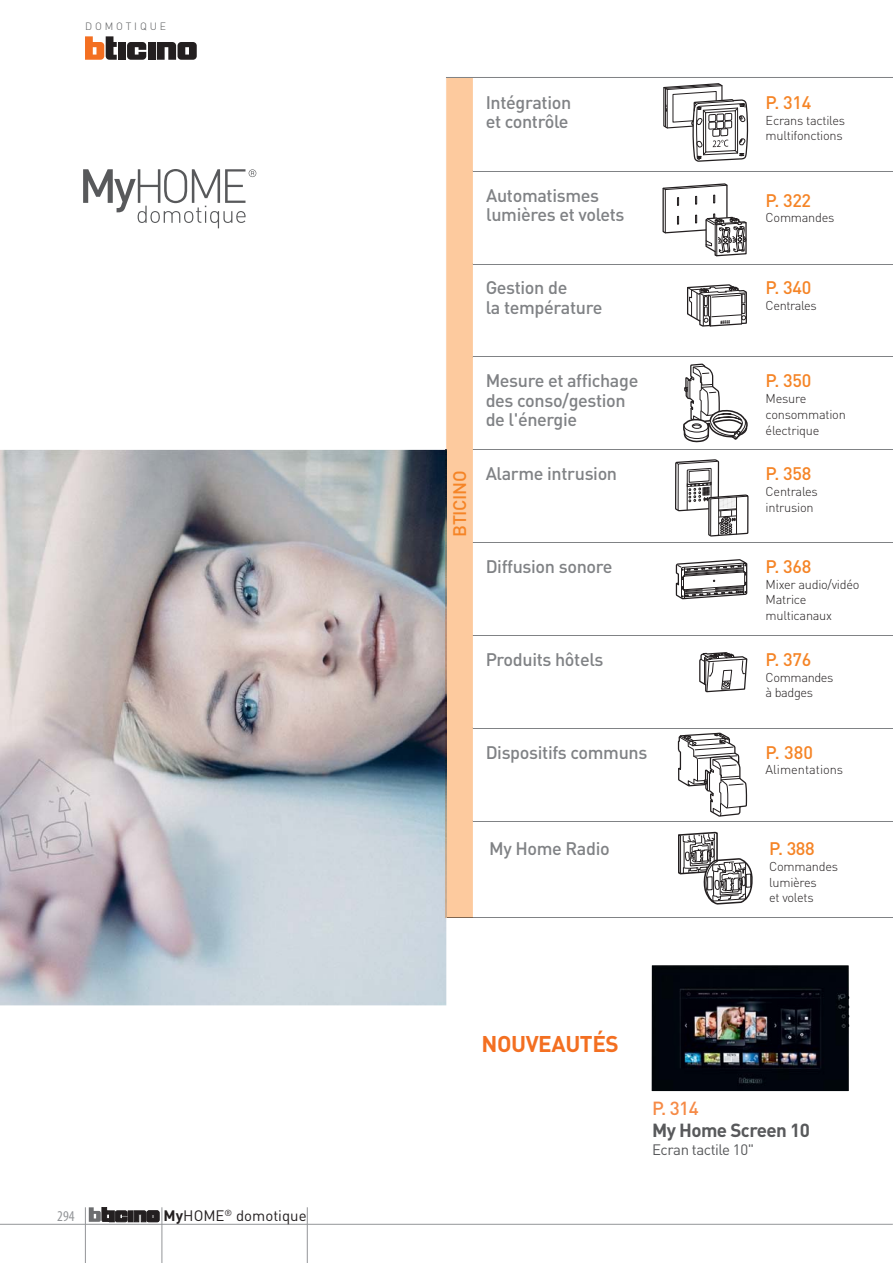
<style>
.page{position:relative;width:893px;height:1263px;background:#fff}
.page>*{position:absolute;margin:0;border:0;box-sizing:border-box;transform-origin:0 0}
.t1{font:700 22.5px "DIN Pro";letter-spacing:-.02em;color:#f36f21}
.t2{font:700 18.75px "DIN Pro";letter-spacing:-.03em;color:#58595b}
.t3{font:500 18.75px "DIN Pro";color:#f68a46}
.t4{font:500 18px/19.5px "DIN Pro";letter-spacing:-.02em;color:#808285}
.t5{font:500 18px "DIN Pro";letter-spacing:-.02em;color:#f58426}
.t6{font:15px "DIN Pro";color:#231f20}
.t7{font:15px "DIN Pro";letter-spacing:-.03em;color:#58595b}
.t8{font:condensed 15px "Myriad Pro";color:#939598}
.t9{font:300 12.75px/15.8px "DIN Pro";letter-spacing:-.02em;color:#231f20}
.t10{font:300 12.75px "DIN Pro";color:#231f20}
.t11{font:300 10.5px "DIN Pro";letter-spacing:.27em;color:#58595b}
.s1{font-weight:700}
</style>
<div class="page">
<hr style="left:473px;top:264px;width:420px;height:1px;background:#808285">
<hr style="left:473px;top:449px;width:420px;height:1px;background:#808285">
<hr style="left:473px;top:542px;width:420px;height:1px;background:#808285">
<hr style="left:473px;top:635px;width:420px;height:1px;background:#808285">
<hr style="left:473px;top:821px;width:420px;height:1px;background:#808285">
<hr style="left:473px;top:728px;width:420px;height:1px;background:#808285">
<hr style="left:473px;top:357px;width:420px;height:1px;background:#808285">
<hr style="left:473px;top:171px;width:420px;height:1px;background:#808285">
<hr style="left:444px;top:917px;width:449px;height:1px;background:#808285">
<img style="left:0;top:450px;width:446px;height:555px">
<svg style="left:663px;top:83px;width:86px;height:79px"></svg>
<svg style="left:662px;top:183px;width:85px;height:73px"></svg>
<svg style="left:687px;top:284px;width:60px;height:43px"></svg>
<svg style="left:675px;top:459px;width:73px;height:78px"></svg>
<svg style="left:676px;top:559px;width:71px;height:40px"></svg>
<svg style="left:699px;top:652px;width:49px;height:41px"></svg>
<svg style="left:678px;top:733px;width:69px;height:84px"></svg>
<svg style="left:678px;top:831px;width:75px;height:74px"></svg>
<img style="left:652px;top:965px;width:197px;height:126px">
<div style="left:446px;top:78px;width:27px;height:840px;background:#fdca9e"></div>
<img style="left:446px;top:450px;width:1px;height:468px">
<hr style="left:446px;top:77px;width:447px;height:1px;background:#808285">
<hr style="left:0;top:1224px;width:893px;height:1px;background:#939598">
<svg style="left:683px;top:363px;width:65px;height:79px"></svg>
<svg style="left:127px;top:42px;width:20px;height:18px"></svg>
<div style="left:148px;top:42px;width:7px;height:18px;background:#231f20"></div>
<div style="left:118px;top:42px;width:8px;height:18px;background:#231f20"></div>
<svg style="left:85px;top:36px;width:32px;height:24px"></svg>
<svg style="left:157px;top:42px;width:40px;height:18px"></svg>
<svg style="left:83px;top:169px;width:173px;height:59px"></svg>
<hr style="left:85px;top:1207px;width:1px;height:56px;background:#939598">
<div style="left:109px;top:1211px;width:5px;height:11px;background:#231f20"></div>
<div style="left:128px;top:1211px;width:5px;height:11px;background:#231f20"></div>
<svg style="left:134px;top:1211px;width:25px;height:11px"></svg>
<svg style="left:89px;top:1207px;width:20px;height:15px"></svg>
<svg style="left:115px;top:1211px;width:12px;height:11px"></svg>
<hr style="left:162px;top:1207px;width:1px;height:56px;background:#939598">
<hr style="left:307px;top:1207px;width:1px;height:56px;background:#939598">
<p class="t11" style="left:85px;top:22px;width:82px">DOMOTIQUE</p>
<p class="t8" style="left:57px;top:1210px;width:19px">294</p>
<p class="t6" style="left:164px;top:1210px;width:144px"><span class="s1">My</span>HOME<sup>®</sup> domotique</p>
<p class="t4" style="left:486px;top:94px;width:87px">Intégration et contrôle</p>
<p class="t4" style="left:486px;top:187px;width:140px">Automatismes lumières et volets</p>
<p class="t4" style="left:486px;top:280px;width:118px">Gestion de<br>la température</p>
<p class="t5" style="left:453px;top:537px;width:68px;rotate:-90deg">BTICINO</p>
<p class="t4" style="left:486px;top:373px;width:154px">Mesure et affichage des conso/gestion de l'énergie</p>
<p class="t4" style="left:486px;top:466px;width:133px">Alarme intrusion</p>
<p class="t4" style="left:486px;top:558px;width:128px">Diffusion sonore</p>
<p class="t4" style="left:486px;top:651px;width:119px">Produits hôtels</p>
<p class="t4" style="left:486px;top:744px;width:163px">Dispositifs communs</p>
<p class="t4" style="left:489px;top:841px;width:122px">My Home Radio</p>
<p class="t5" style="left:766px;top:96px;width:47px">P. 314</p>
<p class="t9" style="left:766px;top:114px;width:81px">Ecrans tactiles multifonctions</p>
<p class="t5" style="left:765px;top:194px;width:47px">P. 322</p>
<p class="t9" style="left:765px;top:212px;width:70px">Commandes</p>
<p class="t5" style="left:766px;top:282px;width:47px">P. 340</p>
<p class="t9" style="left:766px;top:299px;width:53px">Centrales</p>
<p class="t5" style="left:766px;top:374px;width:47px">P. 350</p>
<p class="t9" style="left:766px;top:392px;width:82px">Mesure consommation électrique</p>
<p class="t5" style="left:766px;top:467px;width:47px">P. 358</p>
<p class="t9" style="left:766px;top:485px;width:54px">Centrales intrusion</p>
<p class="t5" style="left:766px;top:560px;width:47px">P. 368</p>
<p class="t9" style="left:766px;top:578px;width:95px">Mixer audio/vidéo<br>Matrice multicanaux</p>
<p class="t5" style="left:766px;top:653px;width:47px">P. 376</p>
<p class="t9" style="left:766px;top:671px;width:69px">Commandes à badges</p>
<p class="t5" style="left:766px;top:746px;width:49px">P. 380</p>
<p class="t10" style="left:766px;top:765px;width:79px">Alimentations</p>
<p class="t5" style="left:769px;top:842px;width:47px">P. 388</p>
<p class="t9" style="left:769px;top:860px;width:70px">Commandes lumières<br>et volets</p>
<p class="t1" style="left:481px;top:1035px;width:139px">NOUVEAUTÉS</p>
<p class="t3" style="left:652px;top:1102px;width:48px">P. 314</p>
<p class="t2" style="left:652px;top:1124px;width:159px">My Home Screen 10</p>
<p class="t7" style="left:652px;top:1144px;width:103px">Ecran tactile 10"</p>
</div>
